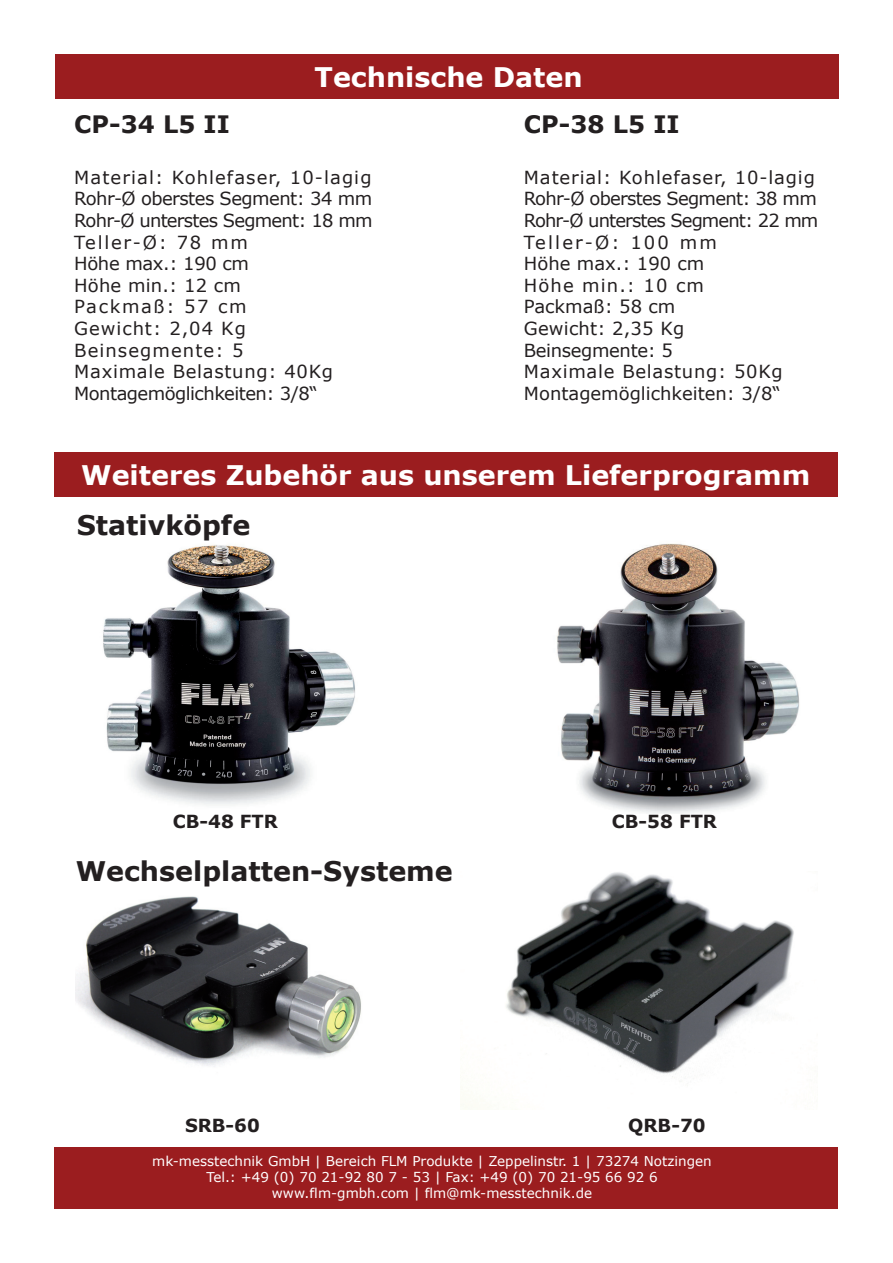
<style>
.page{position:relative;width:893px;height:1263px;background:#fff}
.page>*{position:absolute;margin:0;border:0;box-sizing:border-box;transform-origin:0 0}
.t1{font:700 27px "Verdana";color:#fff}
.t2{font:700 27px "Verdana";color:#231f20}
.t3{font:700 24px "Verdana";color:#231f20}
.t4{font:18px/21.6px "Verdana";color:#231f20}
.t5{font:18px/21.6px "Verdana";letter-spacing:.02em;color:#231f20}
.t6{font:700 18px "Verdana";color:#231f20}
.t7{font:13.5px/16.2px "Verdana";color:#fff;text-align:center}
</style>
<div class="page">
<div style="left:55px;top:1148px;width:783px;height:61px;background:#9b1d1f"></div>
<div style="left:55px;top:55px;width:783px;height:44px;background:#9b1d1f"></div>
<img style="left:76px;top:544px;width:285px;height:522px">
<img style="left:557px;top:543px;width:243px;height:270px">
<img style="left:461px;top:872px;width:333px;height:237px">
<div style="left:54px;top:453px;width:783px;height:44px;background:#9b1d1f"></div>
<h1 class="t1" style="left:315px;top:58px;width:270px">Technische Daten</h1>
<h2 class="t3" style="left:74px;top:108px;width:157px">CP-34 L5 II</h2>
<p class="t5" style="left:74px;top:166px;width:300px">Material: Kohlefaser, 10-lagig<br>Rohr-Ø oberstes Segment: 34 mm<br>Rohr-Ø unterstes Segment: 18 mm<br>Teller-Ø: 78 mm<br>Höhe max.: 190 cm<br>Höhe min.: 12 cm<br>Packmaß: 57 cm<br>Gewicht: 2,04 Kg<br>Beinsegmente: 5<br>Maximale Belastung: 40Kg<br>Montagemöglichkeiten: 3/8“</p>
<h2 class="t3" style="left:524px;top:108px;width:157px">CP-38 L5 II</h2>
<p class="t4" style="left:524px;top:166px;width:296px">Material: Kohlefaser, 10-lagig<br>Rohr-Ø oberstes Segment: 38 mm<br>Rohr-Ø unterstes Segment: 22 mm<br>Teller-Ø: 100 mm<br>Höhe max.: 190 cm<br>Höhe min.: 10 cm<br>Packmaß: 58 cm<br>Gewicht: 2,35 Kg<br>Beinsegmente: 5<br>Maximale Belastung: 50Kg<br>Montagemöglichkeiten: 3/8“</p>
<h1 class="t1" style="left:81px;top:456px;width:731px">Weiteres Zubehör aus unserem Lieferprogramm</h1>
<h1 class="t2" style="left:77px;top:506px;width:175px">Stativköpfe</h1>
<p class="t6" style="left:173px;top:809px;width:107px">CB-48 FTR</p>
<p class="t6" style="left:612px;top:808px;width:107px">CB-58 FTR</p>
<h1 class="t2" style="left:76px;top:852px;width:379px">Wechselplatten-Systeme</h1>
<p class="t6" style="left:185px;top:1113px;width:76px">SRB-60</p>
<p class="t6" style="left:628px;top:1113px;width:79px">QRB-70</p>
<p class="t7" style="left:152px;top:1153px;width:561px">mk-messtechnik GmbH | Bereich FLM Produkte | Zeppelinstr. 1 | 73274 Notzingen<br>Tel.: +49 (0) 70 21-92 80 7 - 53 | Fax: +49 (0) 70 21-95 66 92 6 www.flm-gmbh.com | flm@mk-messtechnik.de</p>
</div>
